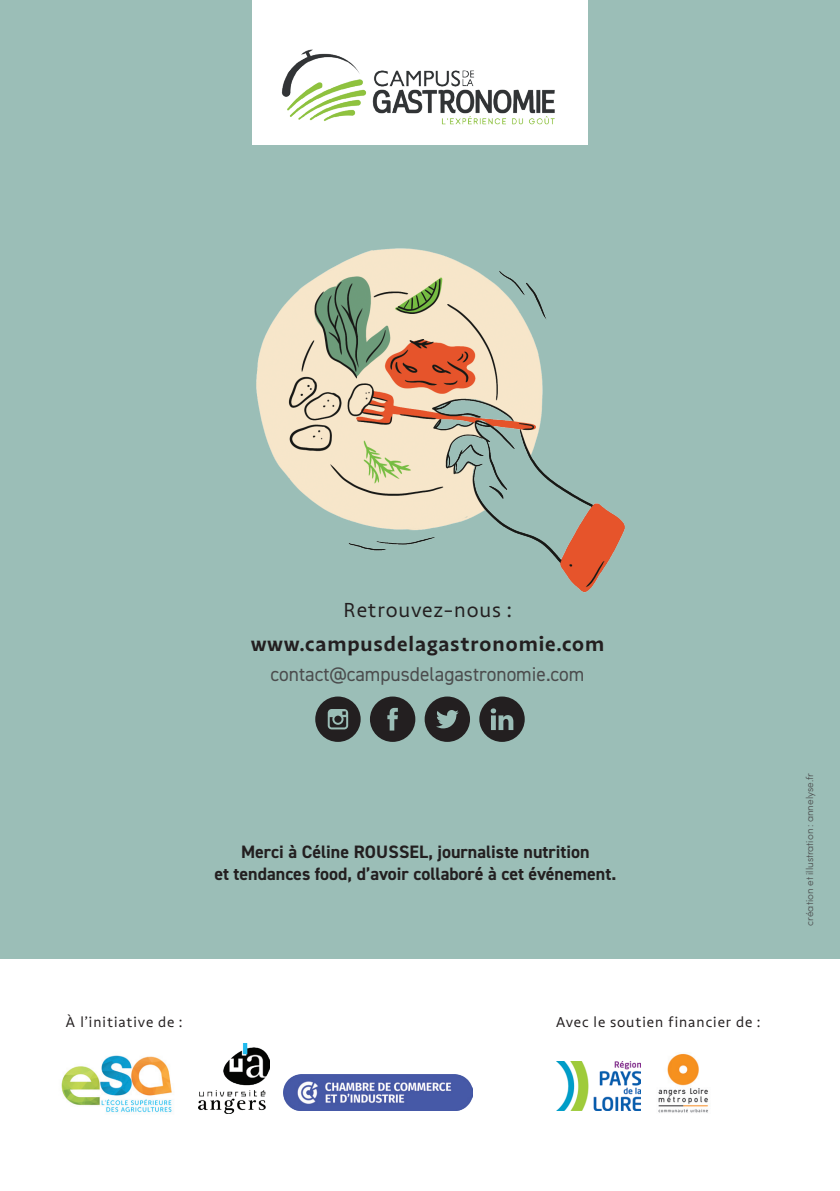
<style>
.page{position:relative;width:840px;height:1191px;background:#fff}
.page>*{position:absolute;margin:0;border:0;box-sizing:border-box;transform-origin:0 0}
.t1{font:20px "DIN2014";color:#4b4c4d}
.t2{font:700 20px "Highgate";letter-spacing:.05em;color:#231f20}
.t3{font:20px "Highgate";letter-spacing:.045em;color:#231f20}
.t4{font:700 18px/21.6px "DIN2014";color:#231f20;text-align:center}
.t5{font:14px "Highgate";letter-spacing:.07em;color:#231f20}
.t6{font:300 10px "Sofia Pro";color:#4b4c4d}
</style>
<div class="page">
<div style="left:0;top:0;width:839px;height:958px;background:#9bbeb7"></div>
<img style="left:198px;top:1043px;width:71px;height:70px">
<img style="left:556px;top:1061px;width:83px;height:49px">
<img style="left:658px;top:1053px;width:50px;height:60px">
<img style="left:61px;top:1055px;width:111px;height:58px">
<img style="left:283px;top:1074px;width:189px;height:36px">
<img style="left:256px;top:248px;width:369px;height:345px">
<svg style="left:370px;top:696px;width:45px;height:46px"></svg>
<svg style="left:424px;top:696px;width:46px;height:46px"></svg>
<svg style="left:479px;top:696px;width:45px;height:46px"></svg>
<div style="left:315px;top:696px;width:45px;height:46px;background:#231f20;border-radius:50%"></div>
<svg style="left:327px;top:709px;width:21px;height:20px"></svg>
<div style="left:252px;top:0;width:335px;height:144px;background:#fff"></div>
<img style="left:281px;top:43px;width:307px;height:101px">
<p class="t3" style="left:343px;top:597px;width:170px">Retrouvez-nous :</p>
<p class="t2" style="left:250px;top:631px;width:355px">www.campusdelagastronomie.com</p>
<p class="t1" style="left:270px;top:661px;width:315px">contact@campusdelagastronomie.com</p>
<p class="t4" style="left:214px;top:841px;width:403px">Merci à Céline ROUSSEL, journaliste nutrition<br>et tendances food, d’avoir collaboré à cet événement.</p>
<p class="t5" style="left:66px;top:1012px;width:118px">À l’initiative de :</p>
<p class="t5" style="left:555px;top:1012px;width:206px">Avec le soutien financier de :</p>
<p class="t6" style="left:802px;top:925px;width:154px;rotate:-90deg">création et illustration: annelyse.fr</p>
</div>
